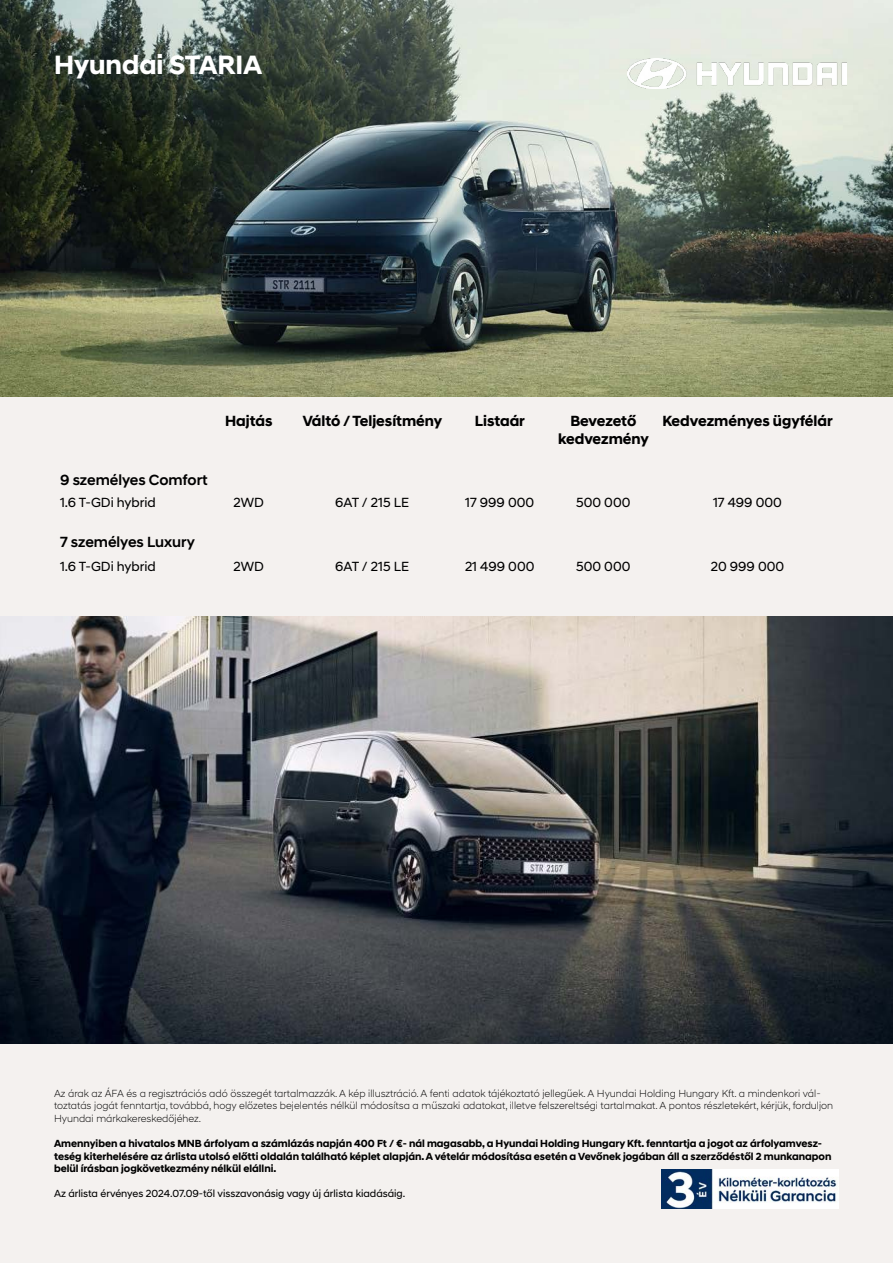
<style>
.page{position:relative;width:893px;height:1263px;background:#fff}
.page>*{position:absolute;margin:0;border:0;box-sizing:border-box;transform-origin:0 0}
.t1{font:700 27px "Hyundai Sans Head";color:#fff}
.t2{font:700 15px/18px "Hyundai Sans Head";color:#000;text-align:center}
.t3{font:500 15px "Hyundai Sans Head";color:#000}
.t4{font:13.5px "Hyundai Sans Head";color:#000}
.t5{font:300 10.5px/12.6px "Hyundai Sans Head";color:#000}
.t6{font:700 10.5px/12.6px "Hyundai Sans Head";color:#000}
.t7{font:10.5px "Hyundai Sans Head";color:#000}
</style>
<div class="page">
<img style="left:0;top:0;width:893px;height:398px">
<div style="left:0;top:398px;width:893px;height:865px;background:#f4f1ef"></div>
<img style="left:661px;top:1170px;width:177px;height:39px">
<img style="left:627px;top:59px;width:219px;height:30px">
<img style="left:0;top:617px;width:893px;height:427px">
<h1 class="t1" style="left:54px;top:49px;width:210px">Hyundai STARIA</h1>
<h2 class="t2" style="left:225px;top:412px;width:49px">Hajtás</h2>
<h2 class="t2" style="left:303px;top:412px;width:141px">Váltó / Teljesítmény</h2>
<h2 class="t2" style="left:475px;top:412px;width:51px">Listaár</h2>
<h2 class="t2" style="left:558px;top:412px;width:92px">Bevezető kedvezmény</h2>
<h2 class="t2" style="left:663px;top:412px;width:172px">Kedvezményes ügyfélár</h2>
<h2 class="t3" style="left:60px;top:471px;width:149px">9 személyes Comfort</h2>
<p class="t4" style="left:60px;top:495px;width:97px">1.6 T-GDi hybrid</p>
<p class="t4" style="left:234px;top:495px;width:32px">2WD</p>
<p class="t4" style="left:335px;top:495px;width:75px">6AT / 215 LE</p>
<p class="t4" style="left:465px;top:495px;width:70px">17 999 000</p>
<p class="t4" style="left:576px;top:495px;width:56px">500 000</p>
<p class="t4" style="left:713px;top:495px;width:70px">17 499 000</p>
<h2 class="t3" style="left:60px;top:533px;width:136px">7 személyes Luxury</h2>
<p class="t4" style="left:60px;top:558px;width:97px">1.6 T-GDi hybrid</p>
<p class="t4" style="left:234px;top:558px;width:32px">2WD</p>
<p class="t4" style="left:335px;top:558px;width:75px">6AT / 215 LE</p>
<p class="t4" style="left:465px;top:558px;width:71px">21 499 000</p>
<p class="t4" style="left:576px;top:558px;width:56px">500 000</p>
<p class="t4" style="left:711px;top:558px;width:75px">20 999 000</p>
<p class="t5" style="left:54px;top:1086px;width:781px">Az árak az ÁFA és a regisztrációs adó összegét tartalmazzák. A kép illusztráció. A fenti adatok tájékoztató jellegűek. A Hyundai Holding Hungary Kft. a mindenkori vál&shy;toztatás jogát fenntartja, továbbá, hogy előzetes bejelentés nélkül módosítsa a műszaki adatokat, illetve felszereltségi tartalmakat. A pontos részletekért, kérjük, forduljon<br>Hyundai márkakereskedőjéhez.</p>
<p class="t6" style="left:54px;top:1137px;width:779px">Amennyiben a hivatalos MNB árfolyam a számlázás napján 400 Ft / €- nál magasabb, a Hyundai Holding Hungary Kft. fenntartja a jogot az árfolyamvesz&shy;teség kiterhelésére az árlista utolsó előtti oldalán található képlet alapján. A vételár módosítása esetén a Vevőnek jogában áll a szerződéstől 2 munkanapon belül írásban jogkövetkezmény nélkül elállni.</p>
<p class="t7" style="left:54px;top:1187px;width:353px">Az árlista érvényes 2024.07.09-től visszavonásig vagy új árlista kiadásáig.</p>
</div>
